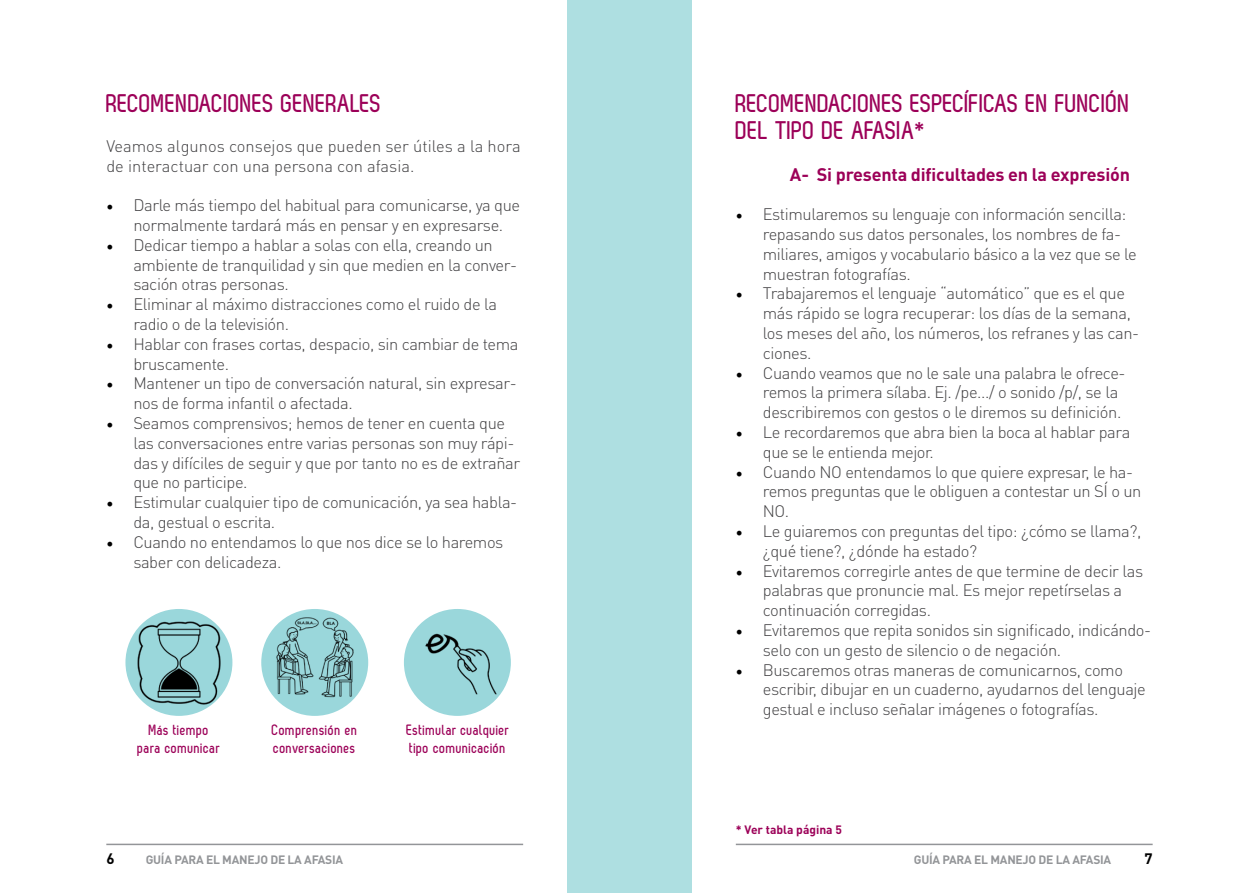
<style>
.page{position:relative;width:1259px;height:893px;background:#fff}
.page>*{position:absolute;margin:0;border:0;box-sizing:border-box;transform-origin:0 0}
.t1{font:700 25.5px "Zag";color:#9c0058}
.t2{font:700 18px "DIN Pro";letter-spacing:-.01em;color:#9c0058}
.t3{font:300 16.5px/19.8px "DIN Pro";letter-spacing:-.025em;color:#414042}
.t4{font:300 16.5px/19.8px "DIN Pro";color:#414042}
.t5{font:700 15px/18px "Zag";letter-spacing:.01em;color:#9c0058}
.t6{font:700 15px "DIN Pro";color:#000}
.t7{font:700 12px "DIN Pro";letter-spacing:-.02em;color:#939598}
.t8{font:700 12px "DIN Pro";color:#9c0058}
.s1{font-family:"Minion Pro";font-weight:400;font-size:18px;color:#000}
</style>
<div class="page">
<div style="left:629px;top:0;width:63px;height:893px;background:#aedfe1"></div>
<div style="left:567px;top:0;width:62px;height:893px;background:#aedfe1"></div>
<hr style="left:106px;top:844px;width:417px;height:1px;background:#939598">
<hr style="left:736px;top:844px;width:416px;height:1px;background:#939598">
<div style="left:261px;top:609px;width:107px;height:107px;background:#9ad7db;border-radius:50%"></div>
<img style="left:273px;top:615px;width:83px;height:83px">
<div style="left:404px;top:609px;width:107px;height:107px;background:#9ad7db;border-radius:50%"></div>
<img style="left:421px;top:626px;width:81px;height:82px">
<div style="left:125px;top:609px;width:107px;height:107px;background:#9ad7db;border-radius:50%"></div>
<img style="left:137px;top:620px;width:84px;height:85px">
<h1 class="t1" style="left:106px;top:89px;width:13px">RECOMENDACIONES</h1>
<h1 class="t1" style="left:281px;top:89px;width:24px">GENERALES</h1>
<p class="t4" style="left:106px;top:135px;width:416px">Veamos algunos consejos que pueden ser útiles a la hora de interactuar con una persona con afasia.</p>
<p class="t3" style="left:133px;top:195px;width:388px;text-indent:-27px"><span class="s1">•</span> Darle más tiempo del habitual para comunicarse, ya que normalmente tardará más en pensar y en expresarse.</p>
<p class="t3" style="left:133px;top:234px;width:385px;text-indent:-27px"><span class="s1">•</span> Dedicar tiempo a hablar a solas con ella, creando un ambiente de tranquilidad y sin que medien en la conver&shy;sación otras personas.</p>
<p class="t3" style="left:133px;top:294px;width:365px;text-indent:-27px"><span class="s1">•</span> Eliminar al máximo distracciones como el ruido de la radio o de la televisión.</p>
<p class="t3" style="left:133px;top:333px;width:387px;text-indent:-27px"><span class="s1">•</span> Hablar con frases cortas, despacio, sin cambiar de tema bruscamente.</p>
<p class="t3" style="left:133px;top:373px;width:385px;text-indent:-27px"><span class="s1">•</span> Mantener un tipo de conversación natural, sin expresar&shy;nos de forma infantil o afectada.</p>
<p class="t3" style="left:133px;top:412px;width:388px;text-indent:-27px"><span class="s1">•</span> Seamos comprensivos; hemos de tener en cuenta que las conversaciones entre varias personas son muy rápi&shy;das y difíciles de seguir y que por tanto no es de extrañar que no participe.</p>
<p class="t3" style="left:133px;top:492px;width:385px;text-indent:-27px"><span class="s1">•</span> Estimular cualquier tipo de comunicación, ya sea habla&shy;da, gestual o escrita.</p>
<p class="t3" style="left:133px;top:531px;width:371px;text-indent:-27px"><span class="s1">•</span> Cuando no entendamos lo que nos dice se lo haremos saber con delicadeza.</p>
<p class="t5" style="left:138px;top:721px;width:84px;text-align:center">Más tiempo para comunicar</p>
<p class="t5" style="left:272px;top:721px;width:87px">Comprensión en conversaciones</p>
<p class="t5" style="left:406px;top:721px;width:104px">Estimular cualquier tipo comunicación</p>
<h1 class="t1" style="left:736px;top:89px;width:13px">RECOMENDACIONES</h1>
<h1 class="t1" style="left:910px;top:89px;width:80px">ESPECÍFICAS</h1>
<h1 class="t1" style="left:1026px;top:89px;width:51px">EN FUNCIÓN</h1>
<h1 class="t1" style="left:736px;top:116px;width:149px">DEL TIPODE AFASIA</h1>
<h1 class="t1" style="left:915px;top:116px;width:13px">*</h1>
<p class="t2" style="left:790px;top:162px;width:342px">A- Si presenta dificultades en la expresión</p>
<p class="t3" style="left:763px;top:204px;width:375px;text-indent:-27px"><span class="s1">•</span> Estimularemos su lenguaje con información sencilla: repasando sus datos personales, los nombres de fa&shy;miliares, amigos y vocabulario básico a la vez que se le muestran fotografías.</p>
<p class="t3" style="left:763px;top:283px;width:378px;text-indent:-27px"><span class="s1">•</span> Trabajaremos el lenguaje “automático” que es el que más rápido se logra recuperar: los días de la semana, los meses del año, los números, los refranes y las can&shy;ciones.</p>
<p class="t3" style="left:763px;top:362px;width:364px;text-indent:-27px"><span class="s1">•</span> Cuando veamos que no le sale una palabra le ofrece&shy;remos la primera sílaba. Ej. /pe.../ o sonido /p/, se la describiremos con gestos o le diremos su definición.</p>
<p class="t3" style="left:763px;top:421px;width:369px;text-indent:-27px"><span class="s1">•</span> Le recordaremos que abra bien la boca al hablar para que se le entienda mejor.</p>
<p class="t3" style="left:763px;top:461px;width:380px;text-indent:-27px"><span class="s1">•</span> Cuando NO entendamos lo que quiere expresar, le ha&shy;remos preguntas que le obliguen a contestar un SÍ o un<br>NO.</p>
<p class="t3" style="left:763px;top:520px;width:380px;text-indent:-27px"><span class="s1">•</span> Le guiaremos con preguntas del tipo: ¿cómo se llama?, ¿qué tiene?, ¿dónde ha estado?</p>
<p class="t3" style="left:763px;top:560px;width:382px;text-indent:-27px"><span class="s1">•</span> Evitaremos corregirle antes de que termine de decir las palabras que pronuncie mal. Es mejor repetírselas a continuación corregidas.</p>
<p class="t3" style="left:763px;top:619px;width:390px;text-indent:-27px"><span class="s1">•</span> Evitaremos que repita sonidos sin significado, indicándo&shy;selo con un gesto de silencio o de negación.</p>
<p class="t3" style="left:763px;top:659px;width:384px;text-indent:-27px"><span class="s1">•</span> Buscaremos otras maneras de comunicarnos, como escribir, dibujar en un cuaderno, ayudarnos del lenguaje gestual e incluso señalar imágenes o fotografías.</p>
<p class="t8" style="left:736px;top:822px;width:108px">* Ver tabla página 5</p>
<p class="t6" style="left:106px;top:849px;width:10px">6</p>
<p class="t7" style="left:146px;top:852px;width:199px">GUÍA PARA EL MANEJO DE LA AFASIA</p>
<p class="t7" style="left:914px;top:852px;width:199px">GUÍA PARA EL MANEJO DE LA AFASIA</p>
<p class="t6" style="left:1144px;top:849px;width:10px">7</p>
</div>
